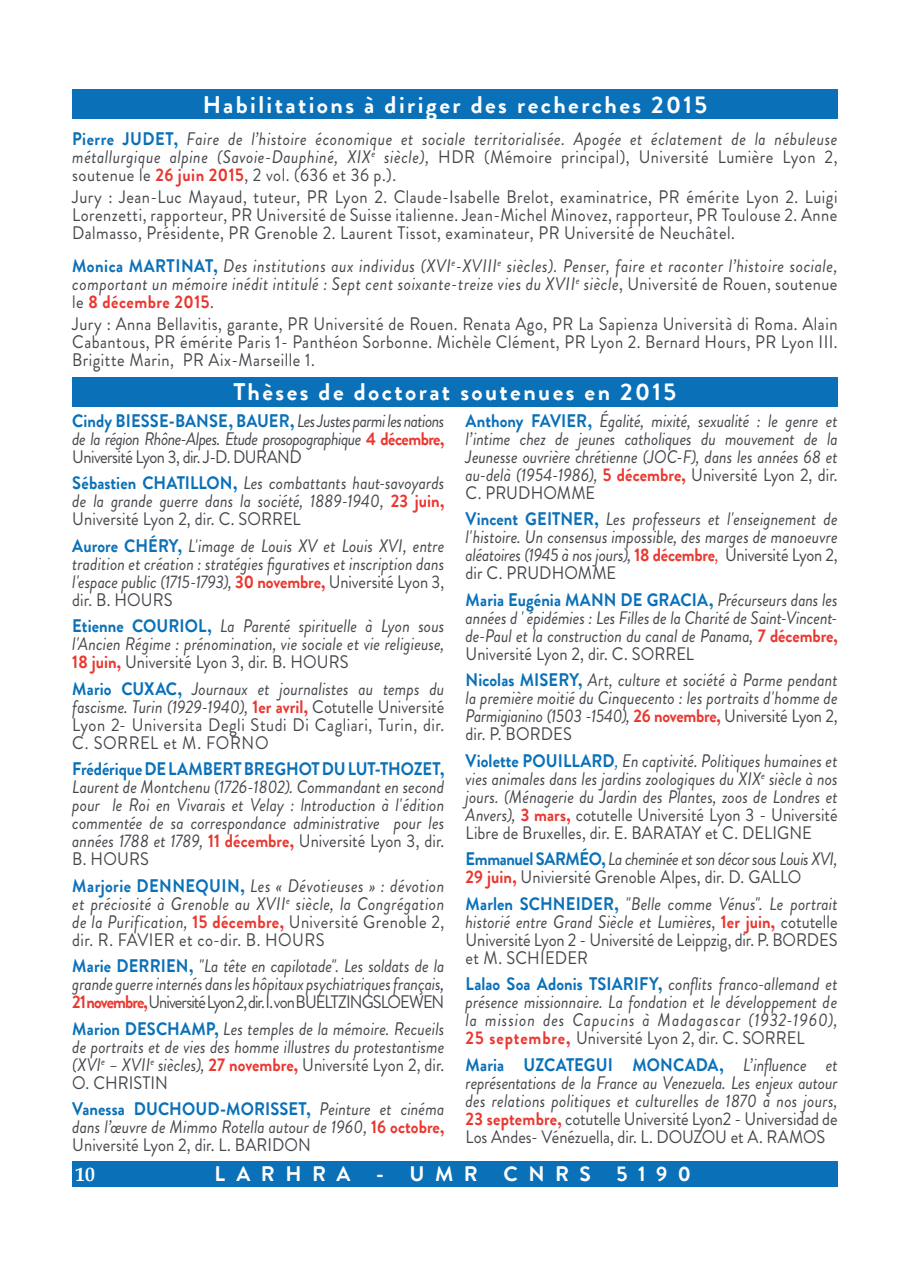
<style>
.page{position:relative;width:910px;height:1280px;background:#fff}
.page>*{position:absolute;margin:0;border:0;box-sizing:border-box;transform-origin:0 0}
.t1{font:700 24px "Brandon Grotesque";letter-spacing:.1em;color:#fff}
.t2{font:700 21px "Brandon Grotesque";letter-spacing:.5em;color:#fff}
.t3{font:700 19.5px "Book Antiqua";color:#fff}
.t4{font:italic 18.15px/18px "Brandon Grotesque";letter-spacing:.005em;color:#46474c;text-align:justify;scale:.91 1}
.t5{font:18.15px/18px "Brandon Grotesque";letter-spacing:.03em;color:#46474c;text-align:justify;scale:.91 1}
.t6{font:18.15px/18px "Brandon Grotesque";letter-spacing:.005em;color:#46474c;scale:.91 1}
.t7{font:700 18.15px "Brandon Grotesque";letter-spacing:-.005em;color:#0a70b8;scale:.91 1}
.s1{font-weight:700;font-style:normal;color:#0a70b8}
.s2{font-style:normal}
.s3{font-weight:700;font-style:normal;color:#e93830}
.s4{font-weight:700;color:#0a70b8}
.s5{font-style:italic}
.s6{font-weight:700;color:#e93830}
.s7{color:#213473}
.s8{font-style:normal;color:#e93830}
.s9{color:#0a70b8}
</style>
<div class="page">
<div style="left:72px;top:1161px;width:766px;height:25px;background:#0a70b8"></div>
<div style="left:72px;top:89px;width:766px;height:30px;background:#0a70b8"></div>
<div style="left:72px;top:377px;width:765px;height:29px;background:#0a70b8"></div>
<h1 class="t1" style="left:203px;top:88px;width:506px">Habilitations à diriger des recherches 2015</h1>
<p class="t4" style="left:72px;top:130px;width:842px"><span class="s1">Pierre JUDET,</span> Faire de l’histoire économique et sociale territorialisée. Apogée et éclatement de la nébuleuse métallurgique alpine (Savoie-Dauphiné, XIX<sup>e</sup> siècle), <span class="s2">HDR (Mémoire principal), Université Lumière Lyon 2, soutenue le</span> <span class="s3">26 juin 2015</span><span class="s2">, 2 vol. (636 et 36 p.).</span></p>
<p class="t5" style="left:72px;top:188px;width:842px">Jury : Jean-Luc Mayaud, tuteur, PR Lyon 2. Claude-Isabelle Brelot, examinatrice, PR émérite Lyon 2. Luigi Lorenzetti, rapporteur, PR Université de Suisse italienne. Jean-Michel Minovez, rapporteur, PR Toulouse 2. Anne Dalmasso, Présidente, PR Grenoble 2. Laurent Tissot, examinateur, PR Université de Neuchâtel.</p>
<p class="t4" style="left:72px;top:257px;width:842px"><span class="s1">Monica MARTINAT,</span> Des institutions aux individus (XVI<sup>e</sup>-XVIII<sup>e</sup> siècles). Penser, faire et raconter l’histoire sociale, comportant un mémoire inédit intitulé : Sept cent soixante-treize vies du XVII<sup>e</sup> siècle<span class="s2">, Université de Rouen, soutenue le</span> <span class="s3">8 décembre 2015</span><span class="s2">.</span></p>
<p class="t5" style="left:72px;top:315px;width:842px">Jury : Anna Bellavitis, garante, PR Université de Rouen. Renata Ago, PR La Sapienza Università di Roma. Alain Cabantous, PR émérite Paris 1- Panthéon Sorbonne. Michèle Clément, PR Lyon 2. Bernard Hours, PR Lyon III.<br>Brigitte Marin, PR Aix-Marseille 1.</p>
<h1 class="t1" style="left:233px;top:375px;width:444px">Thèses de doctorat soutenues en 2015</h1>
<p class="t4" style="left:72px;top:412px;width:410px"><span class="s1">Cindy BIESSE-BANSE, BAUER,</span> Les Justes parmi les nations de la région Rhône-Alpes. Etude prosopographique <span class="s3">4 décembre, </span><span class="s2">Université Lyon 3, dir. J-D. DURAND</span></p>
<p class="t4" style="left:72px;top:474px;width:410px"><span class="s1">Sébastien CHATILLON,</span> Les combattants haut-savoyards de la grande guerre dans la société, 1889-1940, <span class="s3">23 juin, </span><span class="s2">Université Lyon 2, dir. C. SORREL</span></p>
<p class="t4" style="left:72px;top:537px;width:410px"><span class="s1">Aurore CHÉRY,</span> L'image de Louis XV et Louis XVI, entre tradition et création : stratégies figuratives et inscription dans l'espace public (1715-1793), <span class="s3">30 novembre,</span> <span class="s2">Université Lyon 3, dir. B. HOURS</span></p>
<p class="t4" style="left:72px;top:617px;width:410px"><span class="s1">Etienne COURIOL,</span> La Parenté spirituelle à Lyon sous l'Ancien Régime : prénomination, vie sociale et vie religieuse, <span class="s3">18 juin,</span> <span class="s2">Université Lyon 3, dir. B. HOURS</span></p>
<p class="t5" style="left:72px;top:680px;width:410px"><span class="s4">Mario CUXAC,</span> <span class="s5">Journaux et journalistes au temps du fascisme. Turin (1929-1940),</span> <span class="s6">1er avril,</span> Cotutelle Université Lyon 2- Universita Degli Studi Di Cagliari, Turin, dir.<br>C. SORREL et M. FORNO</p>
<p class="t7" style="left:72px;top:756px;width:410px">Frédérique DE LAMBERT BREGHOT DU LUT-THOZET,</p>
<p class="t4" style="left:72px;top:778px;width:410px">Laurent de Montchenu (1726-1802). Commandant en second pour le Roi en Vivarais et Velay : lntroduction à l'édition commentée de sa correspondance administrative pour les années 1788 et 1789, <span class="s3">11 décembre,</span> <span class="s2">Université Lyon 3, dir.<br>B. HOURS</span></p>
<p class="t4" style="left:72px;top:877px;width:410px"><span class="s1">Marjorie DENNEQUIN,</span> Les « Dévotieuses » : dévotion et préciosité à Grenoble au XVII<sup>e</sup> siècle, la Congrégation de la Purification, <span class="s3">15 décembre,</span> <span class="s2">Université Grenoble 2, dir. R. FAVIER et co-dir. B. HOURS</span></p>
<p class="t4" style="left:72px;top:957px;width:410px"><span class="s1">Marie DERRIEN,</span> "La tête en capilotade". Les soldats de la grande guerre internés dans les hôpitaux psychiatriques français<span class="s7">, </span><span class="s3">21 novembre,</span><span class="s2">Université Lyon 2, dir. I. von BUELTZINGSLOEWEN</span></p>
<p class="t4" style="left:72px;top:1020px;width:410px"><span class="s1">Marion DESCHAMP,</span> Les temples de la mémoire. Recueils de portraits et de vies des homme illustres du protestantisme (XVI<sup>e</sup> – XVII<sup>e</sup> siècles), <span class="s3">27 novembre,</span> <span class="s2">Université Lyon 2, dir.<br>O. CHRISTIN</span></p>
<p class="t4" style="left:72px;top:1100px;width:410px"><span class="s1">Vanessa DUCHOUD-MORISSET,</span> Peinture et cinéma dans l’œuvre de Mimmo Rotella autour de 1960, <span class="s3">16 octobre, </span><span class="s2">Université Lyon 2, dir. L. BARIDON</span></p>
<p class="t4" style="left:466px;top:412px;width:410px"><span class="s1">Anthony FAVIER,</span> Égalité, mixité, sexualité : le genre et l’intime chez de jeunes catholiques du mouvement de la Jeunesse ouvrière chrétienne (JOC-F), dans les années 68 et au-delà (1954-1986), <span class="s3">5 décembre,</span> <span class="s2">Université Lyon 2, dir.<br>C. PRUDHOMME</span></p>
<p class="t4" style="left:466px;top:510px;width:410px"><span class="s1">Vincent GEITNER,</span> Les professeurs et l'enseignement de l'histoire. Un consensus impossible, des marges de manoeuvre aléatoires (1945 à nos jours), <span class="s3">18 décembre</span><span class="s8">,</span> <span class="s2">Université Lyon 2, dir C. PRUDHOMME</span></p>
<p class="t4" style="left:466px;top:591px;width:410px"><span class="s1">Maria Eugénia MANN DE GRACIA,</span> Précurseurs dans les années d ' épidémies : Les Filles de la Charité de Saint-Vincent&shy;de-Paul et la construction du canal de Panama, <span class="s3">7 décembre, </span><span class="s2">Université Lyon 2, dir. C. SORREL</span></p>
<p class="t4" style="left:466px;top:671px;width:410px"><span class="s1">Nicolas MISERY,</span> Art, culture et société à Parme pendant la première moitié du Cinquecento : les portraits d'homme de Parmigianino (1503 -1540), <span class="s3">26 novembre,</span> <span class="s2">Université Lyon 2, dir. P. BORDES</span></p>
<p class="t4" style="left:466px;top:752px;width:410px"><span class="s1">Violette POUILLARD</span><span class="s9">,</span> En captivité. Politiques humaines et vies animales dans les jardins zoologiques du XIX<sup>e</sup> siècle à nos jours. (Ménagerie du Jardin des Plantes, zoos de Londres et Anvers), <span class="s3">3 mars,</span> <span class="s2">cotutelle Université Lyon 3 - Université Libre de Bruxelles, dir. E. BARATAY et C. DELIGNE</span></p>
<p class="t6" style="left:466px;top:850px;width:410px"><span class="s4">Emmanuel SARMÉO,</span> <span class="s5">La cheminée et son décor sous Louis XVI,<br></span><span class="s6">29 juin,</span> Univiersité Grenoble Alpes, dir. D. GALLO</p>
<p class="t5" style="left:466px;top:895px;width:410px"><span class="s4">Marlen SCHNEIDER,</span> <span class="s5">"Belle comme Vénus". Le portrait historié entre Grand Siècle et Lumières</span>, <span class="s6">1er juin,</span> cotutelle Université Lyon 2 - Université de Leippzig, dir. P. BORDES et M. SCHIEDER</p>
<p class="t4" style="left:466px;top:975px;width:410px"><span class="s1">Lalao Soa Adonis TSIARIFY,</span> conflits franco-allemand et présence missionnaire. La fondation et le développement de la mission des Capucins à Madagascar (1932-1960), <span class="s3">25 septembre,</span> <span class="s2">Université Lyon 2, dir. C. SORREL</span></p>
<p class="t4" style="left:466px;top:1056px;width:410px"><span class="s1">Maria UZCATEGUI MONCADA,</span> L’influence et représentations de la France au Venezuela. Les enjeux autour des relations politiques et culturelles de 1870 à nos jours, <span class="s3">23 septembre,</span> <span class="s2">cotutelle Université Lyon2 - Universidad de Los Andes- Vénézuella, dir. L. DOUZOU et A. RAMOS</span></p>
<p class="t3" style="left:75px;top:1161px;width:21px">10</p>
<p class="t2" style="left:215px;top:1159px;width:478px">LARHRA - UMR CNRS 5190</p>
</div>
